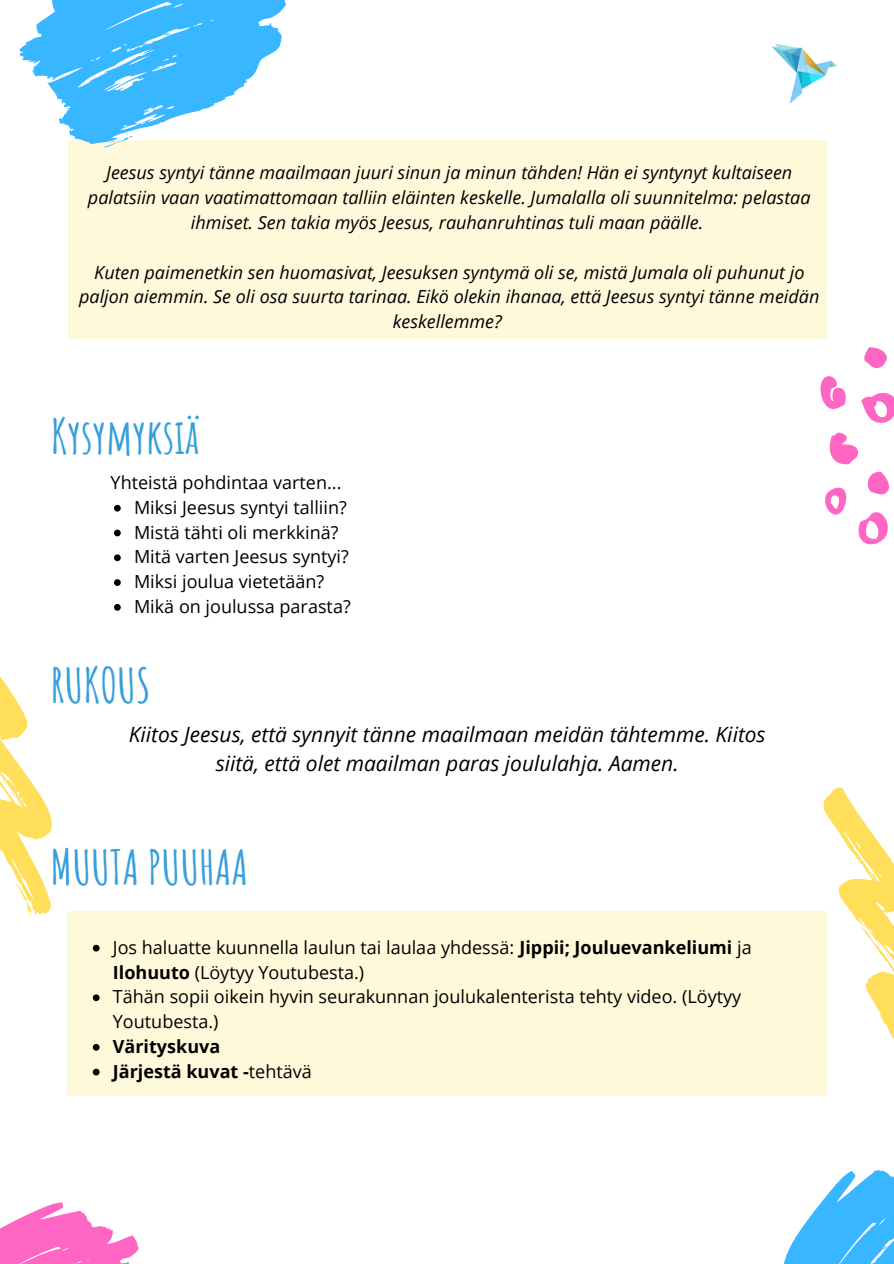
<style>
.page{position:relative;width:894px;height:1264px;background:#fff}
.page>*{position:absolute;margin:0;border:0;box-sizing:border-box;transform-origin:0 0}
.t1{font:700 47.25px "Amatic SC";color:#379fdb}
.t2{font:italic 21px/29.2px "Open Sans";color:#000;text-align:center}
.t3{font:italic 18px/24.8px "Open Sans";color:#000;text-align:center}
.t4{font:18px/24.8px "Open Sans";color:#000}
.t5{font:700 18px "Open Sans";color:#000}
.s1{font-weight:700}
.s2{font-weight:400}
</style>
<div class="page">
<div style="left:68px;top:140px;width:758px;height:199px;background:#fff9dc"></div>
<svg style="left:864px;top:347px;width:22px;height:22px"></svg>
<svg style="left:820px;top:376px;width:26px;height:33px"></svg>
<svg style="left:861px;top:393px;width:32px;height:30px"></svg>
<svg style="left:825px;top:432px;width:64px;height:112px"></svg>
<div style="left:68px;top:911px;width:758px;height:184px;background:#fff9dc"></div>
<svg style="left:114px;top:505px;width:7px;height:6px"></svg>
<svg style="left:114px;top:529px;width:7px;height:7px"></svg>
<svg style="left:114px;top:554px;width:7px;height:7px"></svg>
<svg style="left:114px;top:579px;width:7px;height:7px"></svg>
<svg style="left:114px;top:604px;width:7px;height:6px"></svg>
<svg style="left:93px;top:944px;width:6px;height:7px"></svg>
<svg style="left:93px;top:994px;width:6px;height:7px"></svg>
<svg style="left:93px;top:1044px;width:6px;height:6px"></svg>
<svg style="left:93px;top:1068px;width:6px;height:7px"></svg>
<img style="left:771px;top:43px;width:66px;height:61px">
<svg style="left:19px;top:0;width:267px;height:144px;fill:#38b6ff"></svg>
<svg style="left:103px;top:134px;width:31px;height:14px"></svg>
<svg style="left:784px;top:1169px;width:109px;height:94px"></svg>
<svg style="left:0;top:1202px;width:139px;height:61px"></svg>
<svg style="left:805px;top:787px;width:89px;height:309px"></svg>
<svg style="left:0;top:676px;width:68px;height:247px"></svg>
<p class="t3" style="left:88px;top:160px;width:723px">Jeesus syntyi tänne maailmaan juuri sinun ja minun tähden! Hän ei syntynyt kultaiseen palatsiin vaan vaatimattomaan talliin eläinten keskelle. Jumalalla oli suunnitelma: pelastaa ihmiset. Sen takia myös Jeesus, rauhanruhtinas tuli maan päälle.</p>
<p class="t3" style="left:79px;top:259px;width:741px">Kuten paimenetkin sen huomasivat, Jeesuksen syntymä oli se, mistä Jumala oli puhunut jo paljon aiemmin. Se oli osa suurta tarinaa. Eikö olekin ihanaa, että Jeesus syntyi tänne meidän keskellemme?</p>
<p class="t1" style="left:51px;top:406px;width:150px">Kysymyksiä</p>
<p class="t4" style="left:111px;top:469px;width:232px">Yhteistä pohdintaa varten...</p>
<p class="t4" style="left:134px;top:494px;width:214px">Miksi Jeesus syntyi talliin?</p>
<p class="t4" style="left:134px;top:519px;width:206px">Mistä tähti oli merkkinä?</p>
<p class="t4" style="left:134px;top:544px;width:216px">Mitä varten Jeesus syntyi?</p>
<p class="t4" style="left:134px;top:569px;width:192px">Miksi joulua vietetään?</p>
<p class="t4" style="left:134px;top:593px;width:218px">Mikä on joulussa parasta?</p>
<p class="t1" style="left:51px;top:654px;width:101px">RUKOUS</p>
<p class="t2" style="left:129px;top:719px;width:638px">Kiitos Jeesus, että synnyit tänne maailmaan meidän tähtemme. Kiitos siitä, että olet maailman paras joululahja. Aamen.</p>
<p class="t1" style="left:51px;top:836px;width:199px">MUUTA PUUHAA</p>
<p class="t4" style="left:113px;top:934px;width:640px">Jos haluatte kuunnella laulun tai laulaa yhdessä: <span class="s1">Jippii; Jouluevankeliumi</span> ja<br><span class="s1">Ilohuuto</span> (Löytyy Youtubesta.)</p>
<p class="t4" style="left:113px;top:984px;width:629px">Tähän sopii oikein hyvin seurakunnan joulukalenterista tehty video. (Löytyy<br>Youtubesta.)</p>
<p class="t5" style="left:113px;top:1033px;width:109px">Värityskuva</p>
<p class="t5" style="left:113px;top:1058px;width:200px">Järjestä kuvat -<span class="s2">tehtävä</span></p>
</div>
